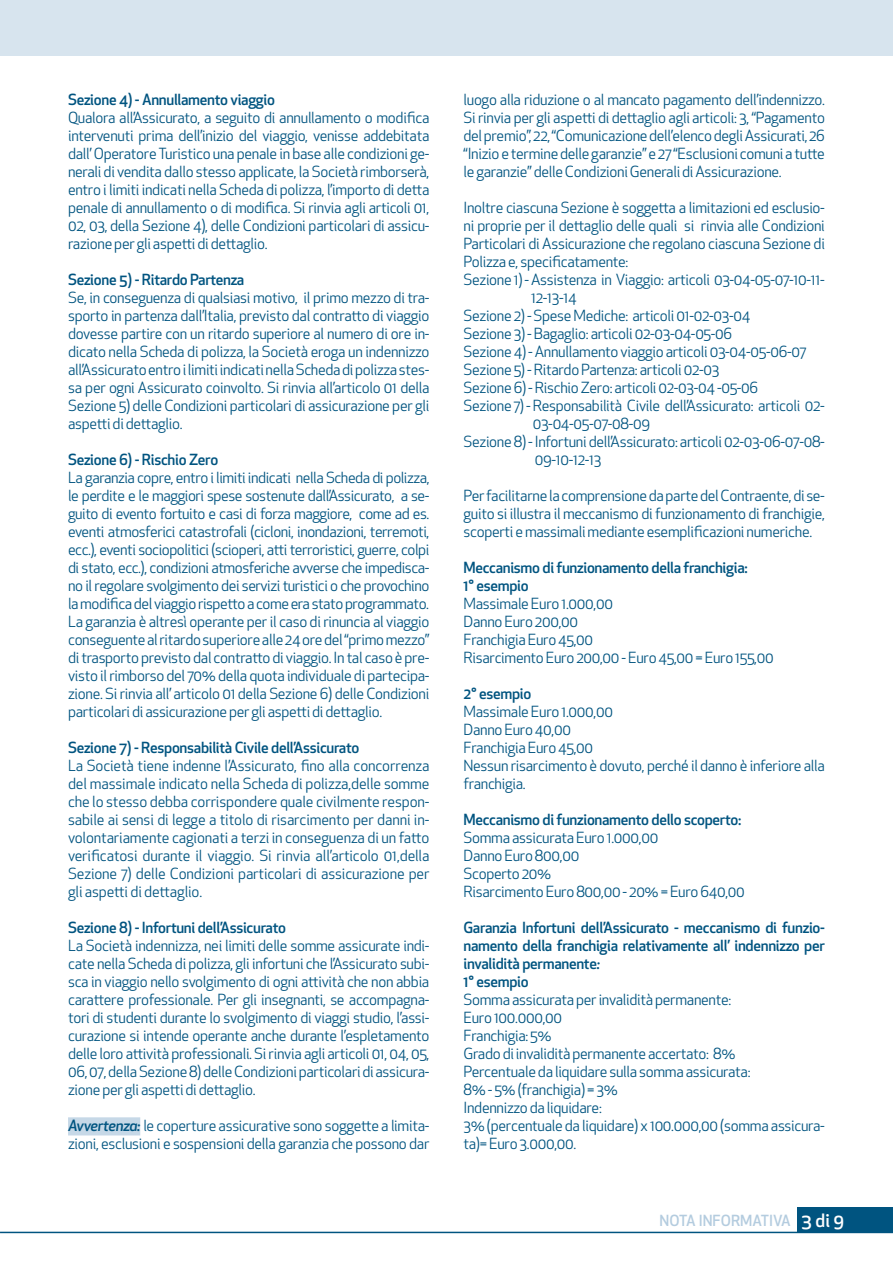
<style>
.page{position:relative;width:893px;height:1263px;background:#fff}
.page>*{position:absolute;margin:0;border:0;box-sizing:border-box;transform-origin:0 0}
.t1{font:15px/18px "Apex New";letter-spacing:-.02em;color:#005480;text-align:justify}
.t2{font:500 15px/18px "Apex New";letter-spacing:-.02em;color:#005480}
.t3{font:500 15px "Apex New";color:#b4ccdf}
.s1{font-weight:500;font-style:italic}
.s2{font-style:italic}
.s3{font-size:18px;color:#fff}
</style>
<div class="page">
<div style="left:68px;top:1117px;width:72px;height:18px;background:#c6d8e7"></div>
<div style="left:0;top:0;width:893px;height:56px;background:#d7e4ee"></div>
<div style="left:797px;top:1208px;width:96px;height:25px;background:#005480"></div>
<hr style="left:0;top:1232px;width:893px;height:1px;background:#005480">
<p class="t2" style="left:68px;top:90px;width:208px">Sezione 4) - Annullamento viaggio</p>
<p class="t1" style="left:68px;top:108px;width:363px">Qualora all’Assicurato, a seguito di annullamento o modifica intervenuti prima dell’inizio del viaggio, venisse addebitata dall’ Operatore Turistico una penale in base alle condizioni ge&shy;nerali di vendita dallo stesso applicate, la Società rimborserà, entro i limiti indicati nella Scheda di polizza, l’importo di detta penale di annullamento o di modifica. Si rinvia agli articoli 01, 02, 03, della Sezione 4), delle Condizioni particolari di assicu&shy;razione per gli aspetti di dettaglio.</p>
<p class="t2" style="left:68px;top:270px;width:178px">Sezione 5) - Ritardo Partenza</p>
<p class="t1" style="left:68px;top:288px;width:363px">Se, in conseguenza di qualsiasi motivo, il primo mezzo di tra&shy;sporto in partenza dall’Italia, previsto dal contratto di viaggio dovesse partire con un ritardo superiore al numero di ore in&shy;dicato nella Scheda di polizza, la Società eroga un indennizzo all’Assicurato entro i limiti indicati nella Scheda di polizza stes&shy;sa per ogni Assicurato coinvolto. Si rinvia all’articolo 01 della Sezione 5) delle Condizioni particolari di assicurazione per gli aspetti di dettaglio.</p>
<p class="t2" style="left:68px;top:450px;width:152px">Sezione 6) - Rischio Zero</p>
<p class="t1" style="left:68px;top:468px;width:363px">La garanzia copre, entro i limiti indicati nella Scheda di polizza, le perdite e le maggiori spese sostenute dall’Assicurato, a se&shy;guito di evento fortuito e casi di forza maggiore, come ad es. eventi atmosferici catastrofali (cicloni, inondazioni, terremoti, ecc.), eventi sociopolitici (scioperi, atti terroristici, guerre, colpi di stato, ecc.), condizioni atmosferiche avverse che impedisca&shy;no il regolare svolgimento dei servizi turistici o che provochino la modifica del viaggio rispetto a come era stato programmato.<br>La garanzia è altresì operante per il caso di rinuncia al viaggio conseguente al ritardo superiore alle 24 ore del “primo mezzo” di trasporto previsto dal contratto di viaggio. In tal caso è pre&shy;visto il rimborso del 70% della quota individuale di partecipa&shy;zione. Si rinvia all’ articolo 01 della Sezione 6) delle Condizioni particolari di assicurazione per gli aspetti di dettaglio.</p>
<p class="t2" style="left:68px;top:738px;width:293px">Sezione 7) - Responsabilità Civile dell’Assicurato</p>
<p class="t1" style="left:68px;top:756px;width:363px">La Società tiene indenne l’Assicurato, fino alla concorrenza del massimale indicato nella Scheda di polizza,delle somme che lo stesso debba corrispondere quale civilmente respon&shy;sabile ai sensi di legge a titolo di risarcimento per danni in&shy;volontariamente cagionati a terzi in conseguenza di un fatto verificatosi durante il viaggio. Si rinvia all’articolo 01,della Sezione 7) delle Condizioni particolari di assicurazione per gli aspetti di dettaglio.</p>
<p class="t2" style="left:68px;top:918px;width:219px">Sezione 8) - Infortuni dell’Assicurato</p>
<p class="t1" style="left:68px;top:936px;width:363px">La Società indennizza, nei limiti delle somme assicurate indi&shy;cate nella Scheda di polizza, gli infortuni che l’Assicurato subi&shy;sca in viaggio nello svolgimento di ogni attività che non abbia carattere professionale. Per gli insegnanti, se accompagna&shy;tori di studenti durante lo svolgimento di viaggi studio, l’assi&shy;curazione si intende operante anche durante l’espletamento delle loro attività professionali. Si rinvia agli articoli 01, 04, 05, 06, 07, della Sezione 8) delle Condizioni particolari di assicura&shy;zione per gli aspetti di dettaglio.</p>
<p class="t1" style="left:68px;top:1116px;width:363px"><span class="s1">Avvertenza:</span> le coperture assicurative sono soggette a limita&shy;zioni, esclusioni e sospensioni della garanzia che possono dar</p>
<p class="t1" style="left:463px;top:90px;width:363px">luogo alla riduzione o al mancato pagamento dell’indennizzo.<br>Si rinvia per gli aspetti di dettaglio agli articoli: 3, “Pagamento del premio”, 22, “Comunicazione dell’elenco degli Assicurati, 26 “Inizio e termine delle garanzie” e 27 “Esclusioni comuni a tutte le garanzie” delle Condizioni Generali di Assicurazione.</p>
<p class="t1" style="left:463px;top:198px;width:363px">Inoltre ciascuna Sezione è soggetta a limitazioni ed esclusio-</p>
<p class="t1" style="left:463px;top:216px;width:363px">ni proprie per il dettaglio delle quali si rinvia alle Condizioni</p>
<p class="t1" style="left:463px;top:234px;width:363px">Particolari di Assicurazione che regolano ciascuna Sezione di</p>
<p class="t1" style="left:463px;top:252px;width:166px">Polizza e, specificatamente:</p>
<p class="t1" style="left:463px;top:270px;width:363px">Sezione 1) - Assistenza in Viaggio: articoli 03-04-05-07-10-11-</p>
<p class="t1" style="left:531px;top:288px;width:47px">12-13-14</p>
<p class="t1" style="left:463px;top:306px;width:288px">Sezione 2) - Spese Mediche: articoli 01-02-03-04</p>
<p class="t1" style="left:463px;top:324px;width:270px">Sezione 3) - Bagaglio: articoli 02-03-04-05-06</p>
<p class="t1" style="left:463px;top:342px;width:344px">Sezione 4) - Annullamento viaggio articoli 03-04-05-06-07</p>
<p class="t1" style="left:463px;top:360px;width:257px">Sezione 5) - Ritardo Partenza: articoli 02-03</p>
<p class="t1" style="left:463px;top:378px;width:296px">Sezione 6) - Rischio Zero: articoli 02-03-04 -05-06</p>
<p class="t1" style="left:463px;top:396px;width:363px">Sezione 7) - Responsabilità Civile dell’Assicurato: articoli 02-</p>
<p class="t1" style="left:533px;top:414px;width:119px">03-04-05-07-08-09</p>
<p class="t1" style="left:463px;top:432px;width:363px">Sezione 8) - Infortuni dell’Assicurato: articoli 02-03-06-07-08-</p>
<p class="t1" style="left:535px;top:450px;width:68px">09-10-12-13</p>
<p class="t1" style="left:463px;top:486px;width:363px">Per facilitarne la comprensione da parte del Contraente, di se&shy;guito si illustra il meccanismo di funzionamento di franchigie, scoperti e massimali mediante esemplificazioni numeriche.</p>
<p class="t2" style="left:463px;top:558px;width:286px">Meccanismo di funzionamento della franchigia:<br>1° esempio</p>
<p class="t1" style="left:463px;top:594px;width:312px;text-align:left">Massimale Euro 1.000,00<br>Danno Euro 200,00<br>Franchigia Euro 45,00<br>Risarcimento Euro 200,00 - Euro 45,00 = Euro 155,00</p>
<p class="t2" style="left:463px;top:684px;width:69px">2° esempio</p>
<p class="t1" style="left:463px;top:702px;width:363px;text-align:left">Massimale Euro 1.000,00<br>Danno Euro 40,00<br>Franchigia Euro 45,00<br>Nessun risarcimento è dovuto, perché il danno è inferiore alla franchigia.</p>
<p class="t2" style="left:463px;top:810px;width:279px">Meccanismo di funzionamento dello scoperto:</p>
<p class="t1" style="left:463px;top:828px;width:283px;text-align:left">Somma assicurata Euro 1.000,00<br>Danno Euro 800,00<br>Scoperto 20%<br>Risarcimento Euro 800,00 - 20% = Euro 640,00</p>
<p class="t2" style="left:463px;top:918px;width:363px">Garanzia Infortuni dell’Assicurato - meccanismo di funzio&shy;namento della franchigia relativamente all’ indennizzo per invalidità permanente<span class="s2">:<br></span>1° esempio</p>
<p class="t1" style="left:463px;top:990px;width:363px;text-align:left">Somma assicurata per invalidità permanente:<br>Euro 100.000,00<br>Franchigia: 5%<br>Grado di invalidità permanente accertato: 8%<br>Percentuale da liquidare sulla somma assicurata:<br>8% - 5% (franchigia) = 3%<br>Indennizzo da liquidare:<br>3% (percentuale da liquidare) x 100.000,00 (somma assicura&shy;ta)= Euro 3.000,00.</p>
<p class="t3" style="left:660px;top:1210px;width:186px">NOTA INFORMATIVA <span class="s3">3 di 9</span></p>
</div>
